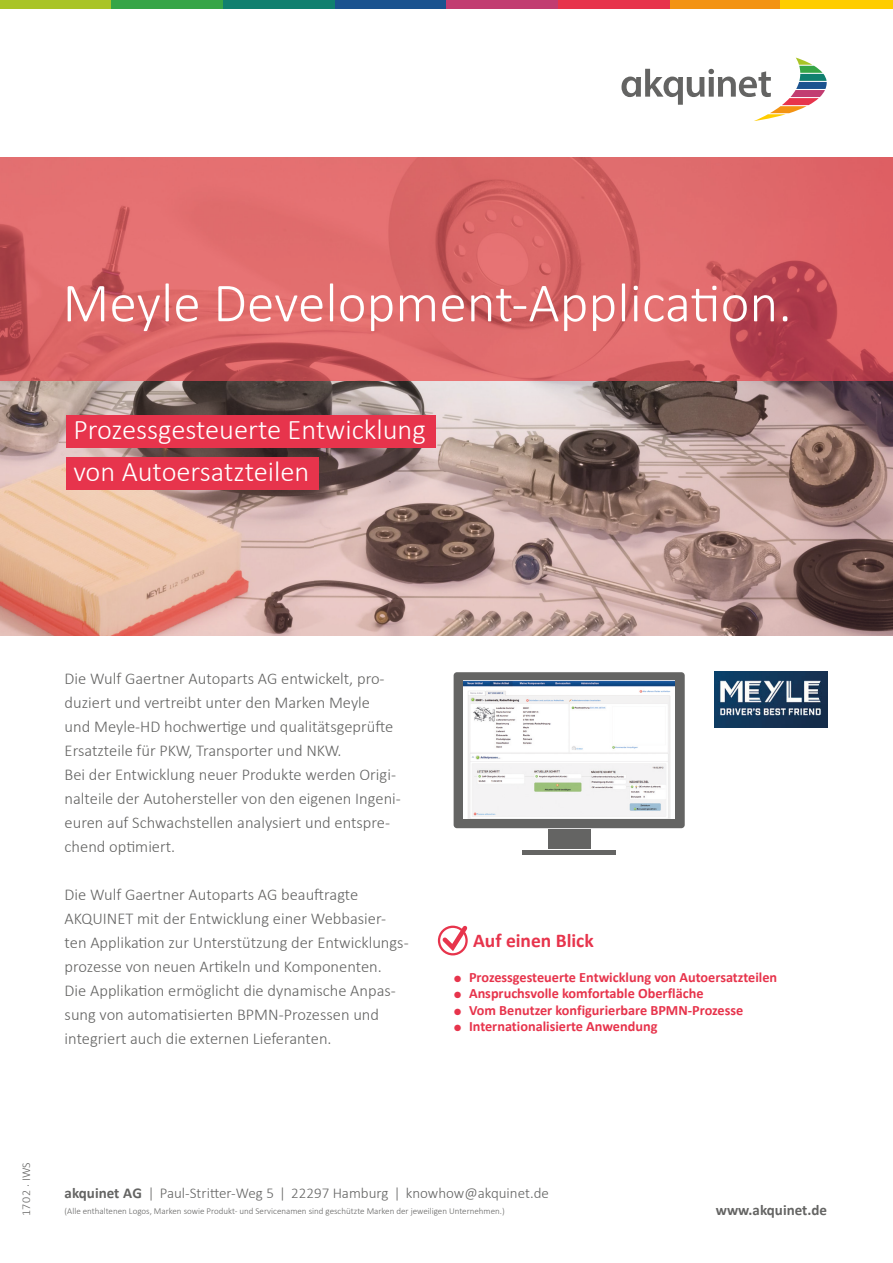
<style>
.page{position:relative;width:893px;height:1263px;background:#fff}
.page>*{position:absolute;margin:0;border:0;box-sizing:border-box;transform-origin:0 0}
.t1{font:300 55.5px "Calibri";color:#fff}
.t2{font:300 28.5px/42.5px "Calibri";color:#fff}
.t3{font:700 19.5px "Calibri";color:#e7344c}
.t4{font:300 16.5px/24px "Calibri";color:#646463}
.t5{font:300 15px "Calibri";color:#646463}
.t6{font:700 15px "Calibri";color:#646463}
.t7{font:700 14.25px "Calibri";color:#e7344c}
.t8{font:300 12px "Calibri";letter-spacing:.025em;color:#646463}
.t9{font:300 9px "Calibri";color:#646463}
.s1{font-weight:700}
</style>
<div class="page">
<img style="left:0;top:157px;width:893px;height:479px">
<div style="left:0;top:0;width:111px;height:9px;background:#a9c427"></div>
<div style="left:335px;top:0;width:111px;height:9px;background:#1b538f"></div>
<div style="left:111px;top:0;width:112px;height:9px;background:#36a547"></div>
<div style="left:446px;top:0;width:112px;height:9px;background:#c23d71"></div>
<div style="left:670px;top:0;width:111px;height:9px;background:#f39313"></div>
<div style="left:223px;top:0;width:112px;height:9px;background:#10806f"></div>
<div style="left:558px;top:0;width:112px;height:9px;background:#e7344c"></div>
<div style="left:780px;top:0;width:113px;height:9px;background:#ffcd00"></div>
<svg style="left:621px;top:58px;width:206px;height:63px"></svg>
<div style="left:66px;top:415px;width:370px;height:32px;background:#e7344c"></div>
<div style="left:66px;top:457px;width:253px;height:33px;background:#e7344c"></div>
<svg style="left:438px;top:925px;width:30px;height:30px"></svg>
<div style="left:438px;top:926px;width:30px;height:29px;border:2px solid #e7344c;border-radius:50%"></div>
<img style="left:714px;top:672px;width:113px;height:56px">
<div style="left:548px;top:829px;width:43px;height:20px;background:#646463"></div>
<hr style="left:523px;top:850px;width:93px;height:4px;background:#646463">
<div style="left:454px;top:672px;width:231px;height:156px;background:#646463;border-radius:3px"></div>
<img style="left:463px;top:681px;width:212px;height:138px">
<h1 class="t1" style="left:63px;top:268px;width:731px">Meyle Development-Application.</h1>
<h2 class="t2" style="left:73px;top:406px;width:354px">Prozessgesteuerte Entwicklung von Autoersatzteilen</h2>
<p class="t4" style="left:65px;top:666px;width:338px">Die Wulf Gaertner Autoparts AG entwickelt, pro&shy;duziert und vertreibt unter den Marken Meyle<br>und Meyle-HD hochwertige und qualitätsgeprüfte Ersatzteile für PKW, Transporter und NKW.<br>Bei der Entwicklung neuer Produkte werden Origi&shy;nalteile der Autohersteller von den eigenen Ingeni&shy;euren auf Schwachstellen analysiert und entspre&shy;chend optimiert.</p>
<p class="t4" style="left:65px;top:882px;width:346px">Die Wulf Gaertner Autoparts AG beauftragte AKQUINET mit der Entwicklung einer Webbasier&shy;ten Applikation zur Unterstützung der Entwicklungs&shy;prozesse von neuen Artikeln und Komponenten.<br>Die Applikation ermöglicht die dynamische Anpas&shy;sung von automatisierten BPMN-Prozessen und integriert auch die externen Lieferanten.</p>
<p class="t3" style="left:473px;top:928px;width:122px">Auf einen Blick</p>
<p class="t7" style="left:454px;top:968px;width:325px">● Prozessgesteuerte Entwicklung von Autoersatzteilen</p>
<p class="t7" style="left:454px;top:984px;width:251px">● Anspruchsvolle komfortable Oberfläche</p>
<p class="t7" style="left:454px;top:1001px;width:291px">● Vom Benutzer konfigurierbare BPMN-Prozesse</p>
<p class="t7" style="left:454px;top:1017px;width:205px">● Internationalisierte Anwendung</p>
<p class="t8" style="left:19px;top:1216px;width:55px;rotate:-90deg">1702 . IWS</p>
<p class="t5" style="left:65px;top:1183px;width:486px"><span class="s1">akquinet AG</span> | Paul-Stritter-Weg 5 | 22297 Hamburg | knowhow@akquinet.de</p>
<p class="t9" style="left:65px;top:1206px;width:442px">(Alle enthaltenen Logos, Marken sowie Produkt- und Servicenamen sind geschützte Marken der jeweiligen Unternehmen.)</p>
<p class="t6" style="left:716px;top:1200px;width:113px">www.akquinet.de</p>
</div>
